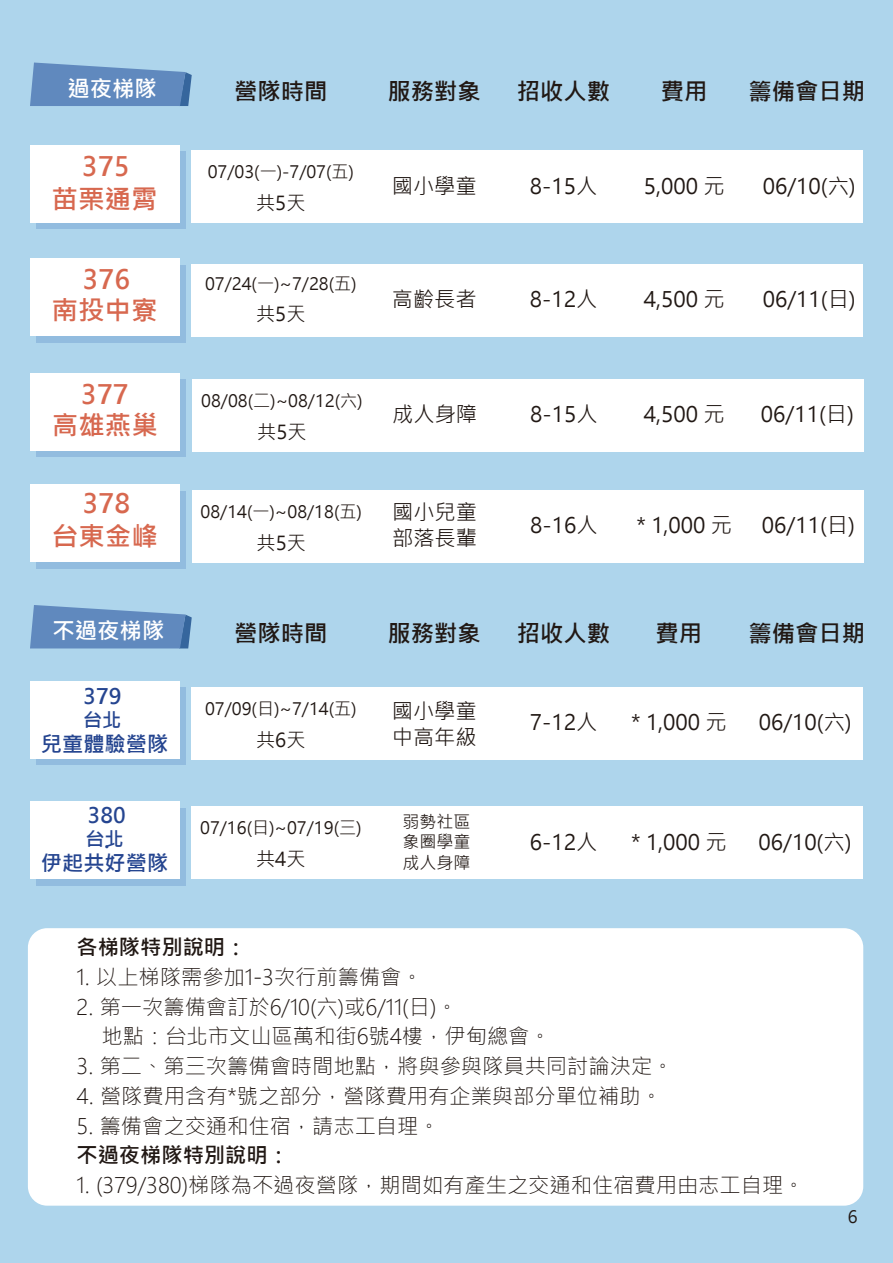
<style>
.page{position:relative;width:893px;height:1263px;background:#aed5ec}
.page>*{position:absolute;margin:0;border:0;box-sizing:border-box;transform-origin:0 0}
.t1{font:26.55px "Microsoft Jheng Hei UI Bold";color:#d7684f}
.t2{font:23.4px "Microsoft Jheng Hei UI Bold";color:#211814}
.t3{font:22.35px "Microsoft Jheng Hei UI Bold";color:#fff}
.t4{font:21.3px/29.7px "Microsoft Jheng Hei UI Light";color:#211814}
.t5{font:21.3px/25.5px "Microsoft Jheng Hei UI Regular";color:#211814}
.t6{font:21.3px/25.5px "Microsoft Jheng Hei UI Bold";color:#254590;text-align:center}
.t7{font:21.3px "Microsoft Jheng Hei UI Bold";color:#211814}
.t8{font:19.05px "Microsoft Jheng Hei UI Regular";color:#211814}
.t9{font:19.05px "Microsoft Jheng Hei UI Bold";color:#254590}
.t10{font:16.95px/20.4px "Microsoft Jheng Hei UI Regular";color:#211814;text-align:justify}
</style>
<div class="page">
<svg style="left:30px;top:63px;width:162px;height:43px;background:#6891c2"></svg>
<div style="left:192px;top:151px;width:671px;height:72px;background:#fff"></div>
<div style="left:36px;top:152px;width:150px;height:77px;background:#92bcdf"></div>
<div style="left:30px;top:145px;width:149px;height:78px;background:#fff"></div>
<div style="left:192px;top:264px;width:671px;height:72px;background:#fff"></div>
<div style="left:36px;top:265px;width:150px;height:77px;background:#92bcdf"></div>
<div style="left:30px;top:259px;width:149px;height:77px;background:#fff"></div>
<div style="left:192px;top:379px;width:672px;height:73px;background:#fff"></div>
<div style="left:37px;top:380px;width:149px;height:77px;background:#92bcdf"></div>
<div style="left:30px;top:373px;width:150px;height:78px;background:#fff"></div>
<svg style="left:30px;top:605px;width:162px;height:43px;background:#6992c3"></svg>
<div style="left:192px;top:687px;width:671px;height:73px;background:#fff"></div>
<div style="left:36px;top:688px;width:150px;height:77px;background:#92bcdf"></div>
<div style="left:30px;top:681px;width:149px;height:78px;background:#fff"></div>
<div style="left:192px;top:807px;width:671px;height:72px;background:#fff"></div>
<div style="left:36px;top:808px;width:150px;height:77px;background:#92bcdf"></div>
<div style="left:30px;top:802px;width:149px;height:77px;background:#fff"></div>
<div style="left:192px;top:490px;width:672px;height:73px;background:#fff"></div>
<div style="left:37px;top:491px;width:149px;height:77px;background:#92bcdf"></div>
<div style="left:30px;top:484px;width:150px;height:78px;background:#fff"></div>
<div style="left:28px;top:928px;width:835px;height:278px;background:#fff;border-radius:19px"></div>
<p class="t3" style="left:67px;top:75px;width:91px">過夜梯隊</p>
<p class="t2" style="left:234px;top:77px;width:95px">營隊時間</p>
<p class="t2" style="left:387px;top:77px;width:95px">服務對象</p>
<p class="t2" style="left:517px;top:77px;width:95px">招收人數</p>
<p class="t2" style="left:661px;top:77px;width:48px">費用</p>
<p class="t2" style="left:748px;top:77px;width:118px">籌備會日期</p>
<p class="t1" style="left:82px;top:150px;width:49px">375</p>
<p class="t1" style="left:51px;top:183px;width:108px">苗栗通霄</p>
<p class="t1" style="left:83px;top:263px;width:49px">376</p>
<p class="t1" style="left:51px;top:294px;width:108px">南投中寮</p>
<p class="t1" style="left:81px;top:378px;width:49px">377</p>
<p class="t1" style="left:52px;top:408px;width:108px">高雄燕巢</p>
<p class="t1" style="left:83px;top:486px;width:49px">378</p>
<p class="t1" style="left:52px;top:520px;width:108px">台東金峰</p>
<p class="t10" style="left:208px;top:162px;width:148px">07/03(一)-7/07(五)</p>
<p class="t8" style="left:256px;top:191px;width:51px">共5天</p>
<p class="t10" style="left:205px;top:273px;width:153px">07/24(一)~7/28(五)</p>
<p class="t8" style="left:256px;top:302px;width:51px">共5天</p>
<p class="t10" style="left:201px;top:391px;width:163px">08/08(二)~08/12(六)</p>
<p class="t8" style="left:257px;top:420px;width:51px">共5天</p>
<p class="t10" style="left:201px;top:501px;width:163px">08/14(一)~08/18(五)</p>
<p class="t8" style="left:257px;top:531px;width:51px">共5天</p>
<p class="t5" style="left:392px;top:173px;width:86px">國小學童</p>
<p class="t5" style="left:530px;top:173px;width:69px">8-15人</p>
<p class="t5" style="left:392px;top:286px;width:86px">高齡長者</p>
<p class="t5" style="left:530px;top:286px;width:69px">8-12人</p>
<p class="t5" style="left:392px;top:401px;width:86px">成人身障</p>
<p class="t5" style="left:530px;top:401px;width:69px">8-15人</p>
<p class="t5" style="left:392px;top:500px;width:86px">國小兒童部落長輩</p>
<p class="t5" style="left:530px;top:512px;width:69px">8-16人</p>
<p class="t5" style="left:644px;top:173px;width:82px">5,000 元</p>
<p class="t5" style="left:644px;top:286px;width:82px">4,500 元</p>
<p class="t5" style="left:763px;top:173px;width:95px">06/10(六)</p>
<p class="t5" style="left:763px;top:286px;width:95px">06/11(日)</p>
<p class="t5" style="left:644px;top:401px;width:82px">4,500 元</p>
<p class="t5" style="left:761px;top:401px;width:95px">06/11(日)</p>
<p class="t5" style="left:636px;top:512px;width:97px">* 1,000 元</p>
<p class="t5" style="left:762px;top:512px;width:95px">06/11(日)</p>
<p class="t3" style="left:52px;top:617px;width:113px">不過夜梯隊</p>
<p class="t2" style="left:234px;top:619px;width:95px">營隊時間</p>
<p class="t2" style="left:387px;top:619px;width:95px">服務對象</p>
<p class="t2" style="left:517px;top:619px;width:95px">招收人數</p>
<p class="t2" style="left:655px;top:619px;width:48px">費用</p>
<p class="t2" style="left:748px;top:619px;width:118px">籌備會日期</p>
<p class="t6" style="left:84px;top:683px;width:39px">379</p>
<p class="t9" style="left:83px;top:708px;width:40px">台北</p>
<p class="t6" style="left:41px;top:731px;width:129px">兒童體驗營隊</p>
<p class="t6" style="left:88px;top:802px;width:39px">380 .</p>
<p class="t9" style="left:85px;top:827px;width:40px">台北</p>
<p class="t6" style="left:41px;top:850px;width:129px">伊起共好營隊</p>
<p class="t10" style="left:205px;top:698px;width:153px">07/09(日)~7/14(五)</p>
<p class="t8" style="left:256px;top:728px;width:51px">共6天</p>
<p class="t10" style="left:200px;top:818px;width:163px">07/16(日)~07/19(三)</p>
<p class="t8" style="left:256px;top:847px;width:51px">共4天</p>
<p class="t5" style="left:392px;top:699px;width:86px">國小學童中高年級</p>
<p class="t5" style="left:530px;top:709px;width:69px">7-12人</p>
<p class="t10" style="left:402px;top:811px;width:69px">弱勢社區象圈學童成人身障</p>
<p class="t5" style="left:530px;top:829px;width:69px">6-12人</p>
<p class="t5" style="left:631px;top:709px;width:97px">* 1,000 元</p>
<p class="t5" style="left:759px;top:709px;width:95px">06/10(六)</p>
<p class="t5" style="left:631px;top:829px;width:97px">* 1,000 元</p>
<p class="t5" style="left:758px;top:829px;width:95px">06/10(六)</p>
<p class="t7" style="left:76px;top:934px;width:171px">各梯隊特別說明：</p>
<p class="t4" style="left:76px;top:962px;width:348px">1. 以上梯隊需參加1-3次行前籌備會。</p>
<p class="t4" style="left:102px;top:992px;width:451px;text-indent:-25px">2. 第一次籌備會訂於6/10(六)或6/11(日)。<br>地點：台北市文山區萬和街6號4樓，伊甸總會。</p>
<p class="t4" style="left:76px;top:1051px;width:598px">3. 第二、第三次籌備會時間地點，將與參與隊員共同討論決定。</p>
<p class="t4" style="left:76px;top:1081px;width:587px">4. 營隊費用含有*號之部分，營隊費用有企業與部分單位補助。</p>
<p class="t4" style="left:76px;top:1111px;width:365px">5. 籌備會之交通和住宿，請志工自理。</p>
<p class="t7" style="left:76px;top:1142px;width:214px">不過夜梯隊特別說明：</p>
<p class="t4" style="left:76px;top:1170px;width:730px">1. (379/380)梯隊為不過夜營隊，期間如有產生之交通和住宿費用由志工自理。</p>
<p class="t10" style="left:848px;top:1206px;width:11px">6</p>
</div>
